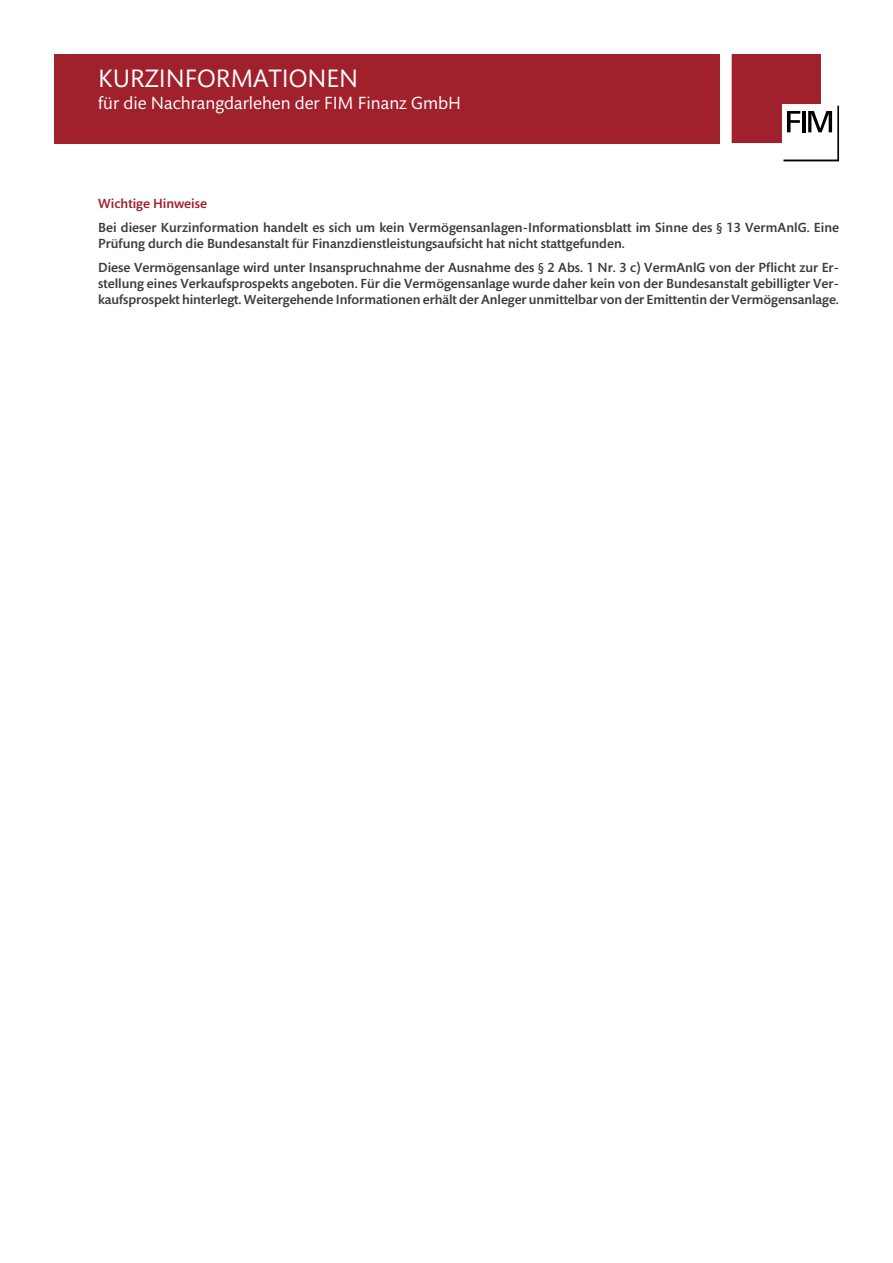
<style>
.page{position:relative;width:893px;height:1263px;background:#fff}
.page>*{position:absolute;margin:0;border:0;box-sizing:border-box;transform-origin:0 0}
.t1{font:25.65px "Mundo Sans Capital";color:#fff}
.t2{font:18px "Mundo Sans Capital";color:#fff}
.t3{font:500 13.5px/15.8px "Mundo Sans Capital";color:#3c3c3b}
.t4{font:500 13.5px "Mundo Sans Capital";color:#a0202c}
</style>
<div class="page">
<svg style="left:732px;top:54px;width:107px;height:107px"></svg>
<div style="left:54px;top:54px;width:666px;height:89px;background:#a0202c"></div>
<h1 class="t1" style="left:98px;top:65px;width:261px">KURZINFORMATIONEN</h1>
<h2 class="t2" style="left:98px;top:93px;width:364px">für die Nachrangdarlehen der FIM Finanz GmbH</h2>
<p class="t4" style="left:98px;top:196px;width:110px">Wichtige Hinweise</p>
<p class="t3" style="left:98px;top:220px;width:742px">Bei dieser Kurzinformation handelt es sich um kein Vermögensanlagen-Informationsblatt im Sinne des § 13 VermAnlG. Eine<br>Prüfung durch die Bundesanstalt für Finanzdienstleistungsaufsicht hat nicht stattgefunden.</p>
<p class="t3" style="left:98px;top:260px;width:742px;text-align:justify">Diese Vermögensanlage wird unter Insanspruchnahme der Ausnahme des § 2 Abs. 1 Nr. 3 c) VermAnlG von der Pflicht zur Er&shy;stellung eines Verkaufsprospekts angeboten. Für die Vermögensanlage wurde daher kein von der Bundesanstalt gebilligter Ver&shy;kaufsprospekt hinterlegt. Weitergehende Informationen erhält der Anleger unmittelbar von der Emittentin der Vermögensanlage.</p>
</div>
